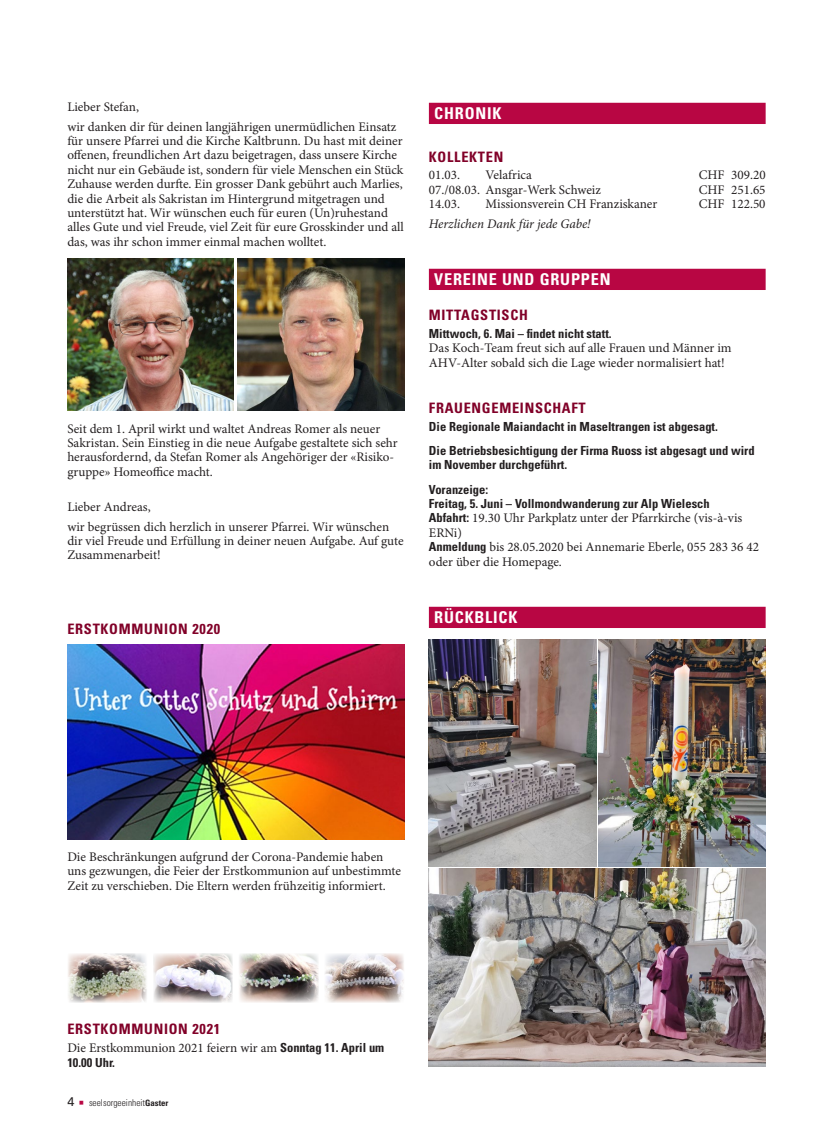
<style>
.page{position:relative;width:833px;height:1134px;background:#fff}
.page>*{position:absolute;margin:0;border:0;box-sizing:border-box;transform-origin:0 0}
.t1{font:700 condensed 16.25px "Univers LT Std";letter-spacing:.05em;color:#fff}
.t2{font:700 condensed 14.38px "Univers LT Std";letter-spacing:.05em;color:#810128}
.t3{font:13.12px/14.4px "Minion Pro";color:#231f20}
.t4{font:italic 13.12px "Minion Pro";letter-spacing:-.005em;color:#231f20}
.t5{font:700 condensed 12.5px/24.4px "Univers LT Std";color:#231f20}
.t6{font:300 condensed 9.38px "Univers LT Std";color:#231f20}
.s1{font-family:"Univers LT Std";font-weight:700;font-stretch:condensed;font-size:12.5px}
.s2{font-weight:400;font-stretch:normal;font-size:12.5px}
.s3{font-family:"Minion Pro";font-weight:400;font-stretch:normal;font-size:13.12px;color:#b80643}
.s4{font-weight:700;font-size:8.75px}
</style>
<div class="page">
<div style="left:429px;top:103px;width:336px;height:21px;background:#b80643"></div>
<div style="left:429px;top:269px;width:336px;height:21px;background:#b80643"></div>
<div style="left:429px;top:607px;width:336px;height:21px;background:#b80643"></div>
<img style="left:67px;top:258px;width:167px;height:153px">
<img style="left:237px;top:258px;width:167px;height:153px">
<img style="left:67px;top:645px;width:337px;height:195px">
<img style="left:68px;top:953px;width:79px;height:50px">
<img style="left:325px;top:953px;width:79px;height:50px">
<img style="left:239px;top:953px;width:79px;height:50px">
<img style="left:153px;top:953px;width:80px;height:50px">
<img style="left:598px;top:640px;width:167px;height:226px">
<img style="left:429px;top:640px;width:167px;height:226px">
<img style="left:429px;top:868px;width:336px;height:199px">
<p class="t3" style="left:67px;top:98px;width:330px;line-height:19.4px">Lieber Stefan,<br>wir danken dir für deinen langjährigen unermüdlichen Einsatz</p>
<p class="t3" style="left:67px;top:134px;width:338px">für unsere Pfarrei und die Kirche Kaltbrunn. Du hast mit deiner offenen, freundlichen Art dazu beigetragen, dass unsere Kirche nicht nur ein Gebäude ist, sondern für viele Menschen ein Stück Zuhause werden durfte. Ein grosser Dank gebührt auch Marlies, die die Arbeit als Sakristan im Hintergrund mitgetragen und unterstützt hat. Wir wünschen euch für euren (Un)ruhestand alles Gute und viel Freude, viel Zeit für eure Grosskinder und all das, was ihr schon immer einmal machen wolltet.</p>
<p class="t3" style="left:67px;top:422px;width:332px">Seit dem 1. April wirkt und waltet Andreas Romer als neuer Sakristan. Sein Einstieg in die neue Aufgabe gestaltete sich sehr herausfordernd, da Stefan Romer als Angehöriger der «Risiko&shy;gruppe» Homeoffice macht.</p>
<p class="t3" style="left:67px;top:498px;width:323px;line-height:19.4px">Lieber Andreas,<br>wir begrüssen dich herzlich in unserer Pfarrei. Wir wünschen</p>
<p class="t3" style="left:67px;top:534px;width:338px">dir viel Freude und Erfüllung in deiner neuen Aufgabe. Auf gute<br>Zusammenarbeit!</p>
<p class="t2" style="left:67px;top:620px;width:154px">ERSTKOMMUNION 2020</p>
<p class="t1" style="left:434px;top:103px;width:69px">CHRONIK</p>
<p class="t2" style="left:429px;top:148px;width:76px">KOLLEKTEN</p>
<p class="t3" style="left:429px;top:169px;width:33px">01.03.</p>
<p class="t3" style="left:485px;top:169px;width:48px">Velafrica</p>
<p class="t3" style="left:699px;top:169px;width:68px">CHF 309.20</p>
<p class="t3" style="left:429px;top:183px;width:174px">07./08.03. Ansgar-Werk Schweiz</p>
<p class="t3" style="left:699px;top:183px;width:68px">CHF 251.65</p>
<p class="t3" style="left:429px;top:197px;width:33px">14.03.</p>
<p class="t3" style="left:485px;top:197px;width:173px">Missionsverein CH Franziskaner</p>
<p class="t3" style="left:699px;top:197px;width:68px">CHF 122.50</p>
<p class="t4" style="left:429px;top:216px;width:163px">Herzlichen Dank für jede Gabe!</p>
<p class="t1" style="left:434px;top:269px;width:178px">VEREINE UND GRUPPEN</p>
<p class="t2" style="left:429px;top:306px;width:100px">MITTAGSTISCH</p>
<p class="t5" style="left:429px;top:321px;width:184px">Mittwoch, 6. Mai – findet nicht statt.</p>
<p class="t3" style="left:429px;top:341px;width:304px">Das Koch-Team freut sich auf alle Frauen und Männer im<br>AHV-Alter sobald sich die Lage wieder normalisiert hat!</p>
<p class="t2" style="left:429px;top:399px;width:158px">FRAUENGEMEINSCHAFT</p>
<p class="t5" style="left:429px;top:414px;width:327px">Die Regionale Maiandacht in Maseltrangen ist abgesagt.<br>Die Betriebsbesichtigung der Firma Ruoss ist abgesagt und wird</p>
<p class="t5" style="left:429px;top:453px;width:140px">im November durchgeführt.<br>Voranzeige:</p>
<p class="t5" style="left:429px;top:491px;width:282px">Freitag, 5. Juni – Vollmondwanderung zur Alp Wielesch</p>
<p class="t3" style="left:429px;top:512px;width:332px"><span class="s1">Abfahrt:</span> 19.30 Uhr Parkplatz unter der Pfarrkirche (vis-à-vis ERNi)<br><span class="s1">Anmeldung</span> bis 28.05.2020 bei Annemarie Eberle, 055 283 36 42 oder über die Homepage.</p>
<p class="t1" style="left:434px;top:607px;width:85px">RÜCKBLICK</p>
<p class="t3" style="left:67px;top:850px;width:335px">Die Beschränkungen aufgrund der Corona-Pandemie haben uns gezwungen, die Feier der Erstkommunion auf unbestimmte<br>Zeit zu verschieben. Die Eltern werden frühzeitig informiert.</p>
<p class="t2" style="left:67px;top:1020px;width:154px">ERSTKOMMUNION 2021</p>
<p class="t3" style="left:67px;top:1041px;width:318px">Die Erstkommunion 2021 feiern wir am <span class="s1">Sonntag 11. April um</span></p>
<p class="t5" style="left:67px;top:1050px;width:49px">10.00 Uhr.</p>
<p class="t6" style="left:67px;top:1097px;width:103px"><span class="s2">4</span> <span class="s3">■</span> seelsorgeeinheit<span class="s4">Gaster</span></p>
</div>
